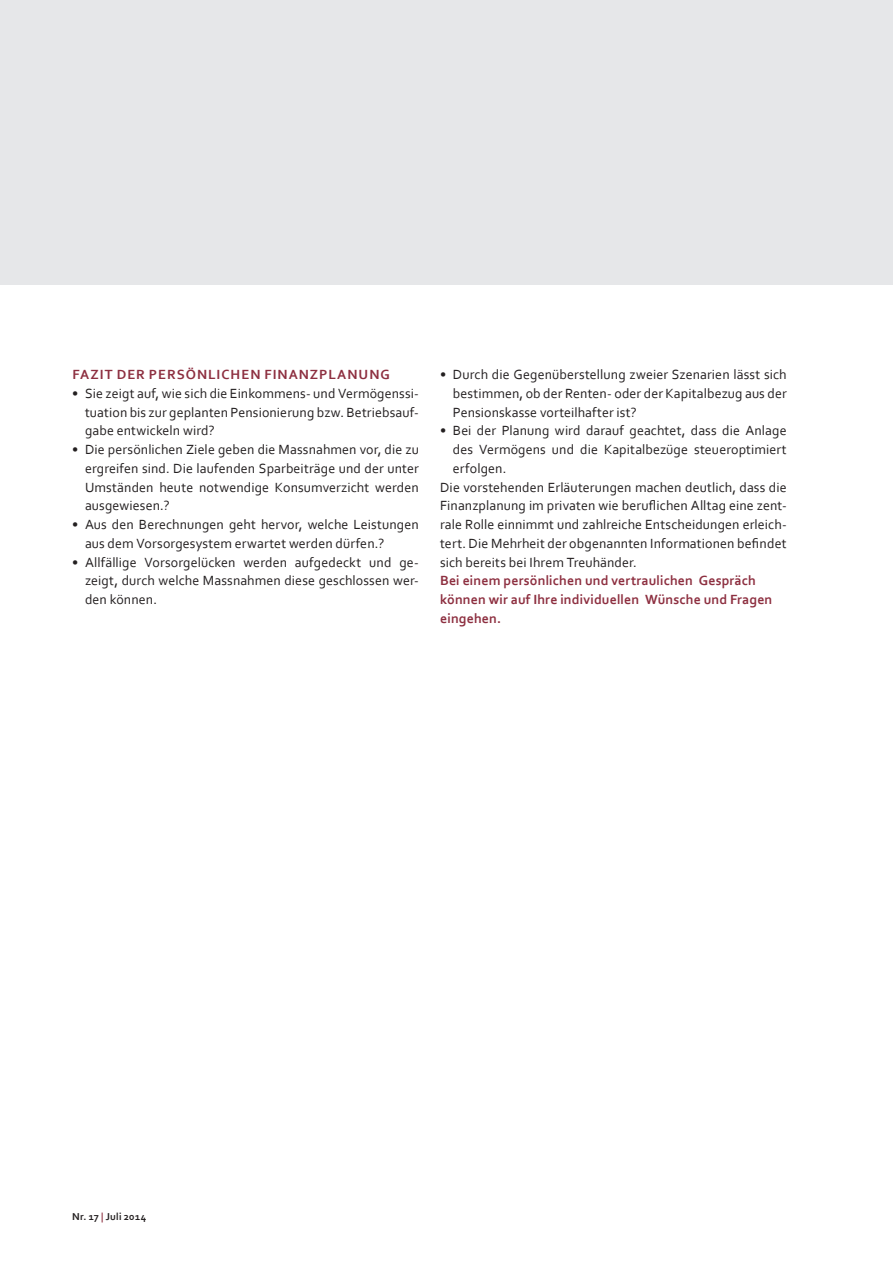
<style>
.page{position:relative;width:893px;height:1263px;background:#fff}
.page>*{position:absolute;margin:0;border:0;box-sizing:border-box;transform-origin:0 0}
.t1{font:13.95px/18.8px "Corbel";letter-spacing:.005em;color:#231f20;text-align:justify}
.t2{font:700 13.95px/18.8px "Corbel";letter-spacing:.01em;color:#8d2f40}
.t3{font:700 13.95px "Corbel";letter-spacing:.07em;color:#8d2f40}
.t4{font:700 10.5px "Corbel";letter-spacing:.025em;color:#231f20}
.s1{color:#8d2f40}
</style>
<div class="page">
<div style="left:0;top:0;width:893px;height:285px;background:#e6e7e9"></div>
<p class="t3" style="left:73px;top:366px;width:319px">FAZIT DER PERSÖNLICHEN FINANZPLANUNG</p>
<p class="t1" style="left:85px;top:383px;width:335px;text-indent:-13px">• Sie zeigt auf, wie sich die Einkommens- und Vermögenssi&shy;tuation bis zur geplanten Pensionierung bzw. Betriebsauf&shy;gabe entwickeln wird?</p>
<p class="t1" style="left:85px;top:440px;width:335px;text-indent:-13px">• Die persönlichen Ziele geben die Massnahmen vor, die zu ergreifen sind. Die laufenden Sparbeiträge und der unter Umständen heute notwendige Konsumverzicht werden ausgewiesen.?</p>
<p class="t1" style="left:85px;top:515px;width:335px;text-indent:-13px">• Aus den Berechnungen geht hervor, welche Leistungen aus dem Vorsorgesystem erwartet werden dürfen.?</p>
<p class="t1" style="left:85px;top:552px;width:335px;text-indent:-13px">• Allfällige Vorsorgelücken werden aufgedeckt und ge&shy;zeigt, durch welche Massnahmen diese geschlossen wer&shy;den können.</p>
<p class="t1" style="left:453px;top:365px;width:335px;text-indent:-13px">• Durch die Gegenüberstellung zweier Szenarien lässt sich bestimmen, ob der Renten- oder der Kapitalbezug aus der Pensionskasse vorteilhafter ist?</p>
<p class="t1" style="left:440px;top:421px;width:348px">• Bei der Planung wird darauf geachtet, dass die Anlage</p>
<p class="t1" style="left:453px;top:440px;width:335px">des Vermögens und die Kapitalbezüge steueroptimiert</p>
<p class="t1" style="left:453px;top:458px;width:55px">erfolgen.</p>
<p class="t1" style="left:440px;top:477px;width:348px">Die vorstehenden Erläuterungen machen deutlich, dass die</p>
<p class="t1" style="left:440px;top:496px;width:348px">Finanzplanung im privaten wie beruflichen Alltag eine zent-</p>
<p class="t1" style="left:440px;top:515px;width:348px">rale Rolle einnimmt und zahlreiche Entscheidungen erleich-</p>
<p class="t1" style="left:440px;top:533px;width:348px">tert. Die Mehrheit der obgenannten Informationen befindet</p>
<p class="t1" style="left:440px;top:552px;width:198px">sich bereits bei Ihrem Treuhänder.</p>
<p class="t2" style="left:440px;top:571px;width:334px">Bei einem persönlichen und vertraulichen Gespräch können wir auf Ihre individuellen Wünsche und Fragen eingehen.</p>
<p class="t4" style="left:72px;top:1210px;width:75px">Nr. 17 <span class="s1">|</span> Juli 2014</p>
</div>
